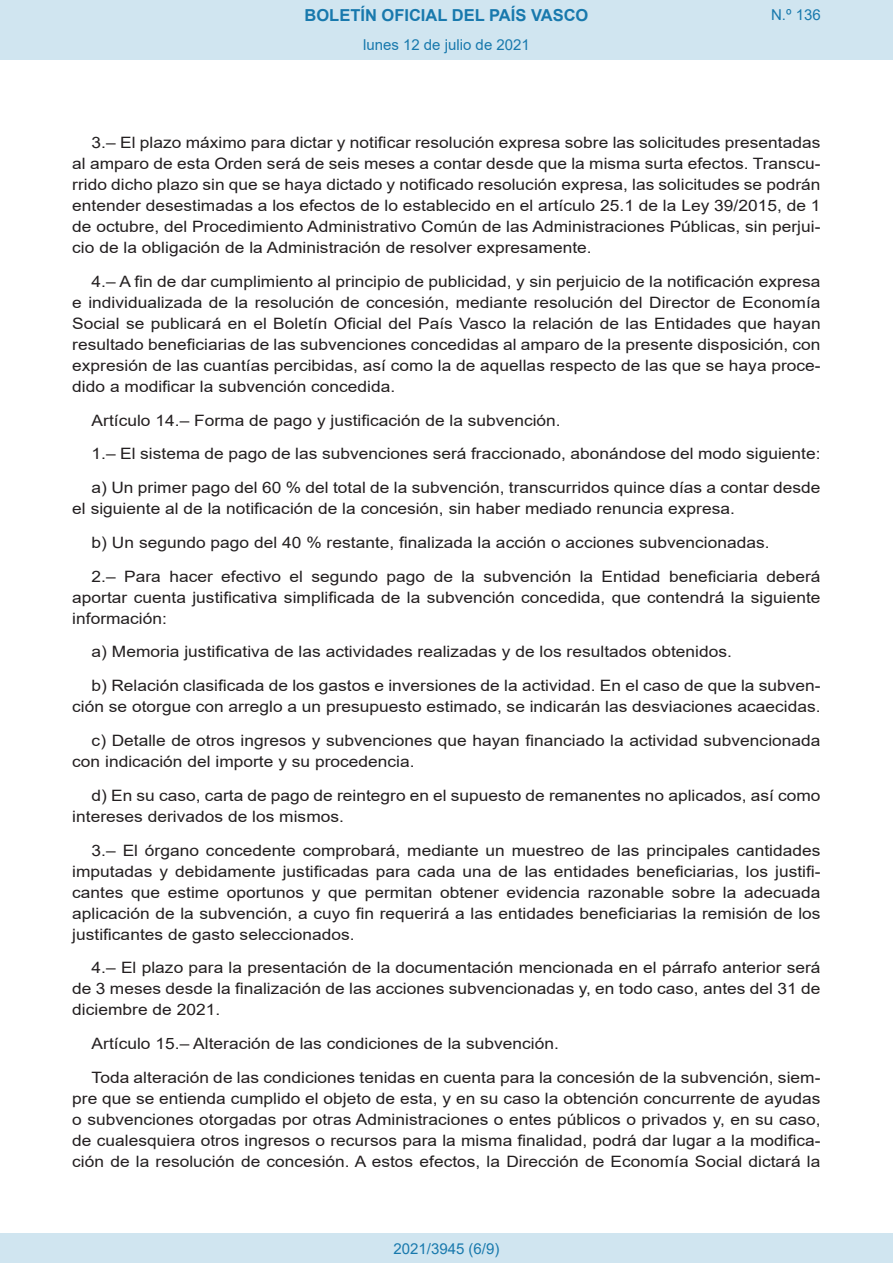
<style>
.page{position:relative;width:893px;height:1263px;background:#fff}
.page>*{position:absolute;margin:0;border:0;box-sizing:border-box;transform-origin:0 0}
.t1{font:700 16.5px "Arial";color:#1879ad}
.BOPVDetalle{font:15.6px/21px "Arial";color:#231f20;text-align:justify;scale:1.11 1}
.Paginacion_Centro{font:15px "Arial";color:#1879ad}
</style>
<div class="page">
<div style="left:0;top:0;width:893px;height:60px;background:#d0e5f0"></div>
<div style="left:0;top:1233px;width:893px;height:30px;background:#d0e5f0"></div>
<p class="t1" style="left:305px;top:3px;width:285px">BOLETÍN OFICIAL DEL PAÍS VASCO</p>
<p class="Paginacion_Centro" style="left:363px;top:35px;width:168px">lunes 12 de julio de 2021</p>
<p class="Paginacion_Centro" style="left:771px;top:5px;width:51px">N.º 136</p>
<p class="BOPVDetalle" style="left:72px;top:132px;width:676px;text-indent:19px">3.– El plazo máximo para dictar y notificar resolución expresa sobre las solicitudes presentadas al amparo de esta Orden será de seis meses a contar desde que la misma surta efectos. Transcu&shy;rrido dicho plazo sin que se haya dictado y notificado resolución expresa, las solicitudes se podrán entender desestimadas a los efectos de lo establecido en el artículo 25.1 de la Ley 39/2015, de 1 de octubre, del Procedimiento Administrativo Común de las Administraciones Públicas, sin perjui&shy;cio de la obligación de la Administración de resolver expresamente.</p>
<p class="BOPVDetalle" style="left:72px;top:271px;width:676px;text-indent:19px">4.– A fin de dar cumplimiento al principio de publicidad, y sin perjuicio de la notificación expresa e individualizada de la resolución de concesión, mediante resolución del Director de Economía Social se publicará en el Boletín Oficial del País Vasco la relación de las Entidades que hayan resultado beneficiarias de las subvenciones concedidas al amparo de la presente disposición, con expresión de las cuantías percibidas, así como la de aquellas respecto de las que se haya proce&shy;dido a modificar la subvención concedida.</p>
<p class="BOPVDetalle" style="left:92px;top:410px;width:424px">Artículo 14.– Forma de pago y justificación de la subvención.</p>
<p class="BOPVDetalle" style="left:92px;top:443px;width:658px">1.– El sistema de pago de las subvenciones será fraccionado, abonándose del modo siguiente:</p>
<p class="BOPVDetalle" style="left:72px;top:477px;width:676px;text-indent:19px">a) Un primer pago del 60 % del total de la subvención, transcurridos quince días a contar desde el siguiente al de la notificación de la concesión, sin haber mediado renuncia expresa.</p>
<p class="BOPVDetalle" style="left:92px;top:532px;width:612px">b) Un segundo pago del 40 % restante, finalizada la acción o acciones subvencionadas.</p>
<p class="BOPVDetalle" style="left:72px;top:566px;width:676px;text-indent:19px">2.– Para hacer efectivo el segundo pago de la subvención la Entidad beneficiaria deberá aportar cuenta justificativa simplificada de la subvención concedida, que contendrá la siguiente información:</p>
<p class="BOPVDetalle" style="left:92px;top:641px;width:578px">a) Memoria justificativa de las actividades realizadas y de los resultados obtenidos.</p>
<p class="BOPVDetalle" style="left:72px;top:675px;width:676px;text-align:right">b) Relación clasificada de los gastos e inversiones de la actividad. En el caso de que la subven&shy;ción se otorgue con arreglo a un presupuesto estimado, se indicarán las desviaciones acaecidas.</p>
<p class="BOPVDetalle" style="left:72px;top:730px;width:676px;text-indent:19px">c) Detalle de otros ingresos y subvenciones que hayan financiado la actividad subvencionada con indicación del importe y su procedencia.</p>
<p class="BOPVDetalle" style="left:72px;top:785px;width:676px;text-indent:19px">d) En su caso, carta de pago de reintegro en el supuesto de remanentes no aplicados, así como intereses derivados de los mismos.</p>
<p class="BOPVDetalle" style="left:72px;top:839px;width:676px;text-indent:19px">3.– El órgano concedente comprobará, mediante un muestreo de las principales cantidades imputadas y debidamente justificadas para cada una de las entidades beneficiarias, los justifi&shy;cantes que estime oportunos y que permitan obtener evidencia razonable sobre la adecuada aplicación de la subvención, a cuyo fin requerirá a las entidades beneficiarias la remisión de los justificantes de gasto seleccionados.</p>
<p class="BOPVDetalle" style="left:72px;top:957px;width:676px;text-indent:19px">4.– El plazo para la presentación de la documentación mencionada en el párrafo anterior será de 3 meses desde la finalización de las acciones subvencionadas y, en todo caso, antes del 31 de diciembre de 2021.</p>
<p class="BOPVDetalle" style="left:92px;top:1033px;width:422px">Artículo 15.– Alteración de las condiciones de la subvención.</p>
<p class="BOPVDetalle" style="left:72px;top:1067px;width:676px;text-indent:19px">Toda alteración de las condiciones tenidas en cuenta para la concesión de la subvención, siem&shy;pre que se entienda cumplido el objeto de esta, y en su caso la obtención concurrente de ayudas o subvenciones otorgadas por otras Administraciones o entes públicos o privados y, en su caso, de cualesquiera otros ingresos o recursos para la misma finalidad, podrá dar lugar a la modifica&shy;ción de la resolución de concesión. A estos efectos, la Dirección de Economía Social dictará la</p>
<p class="Paginacion_Centro" style="left:393px;top:1238px;width:107px">2021/3945 (6/9)</p>
</div>
